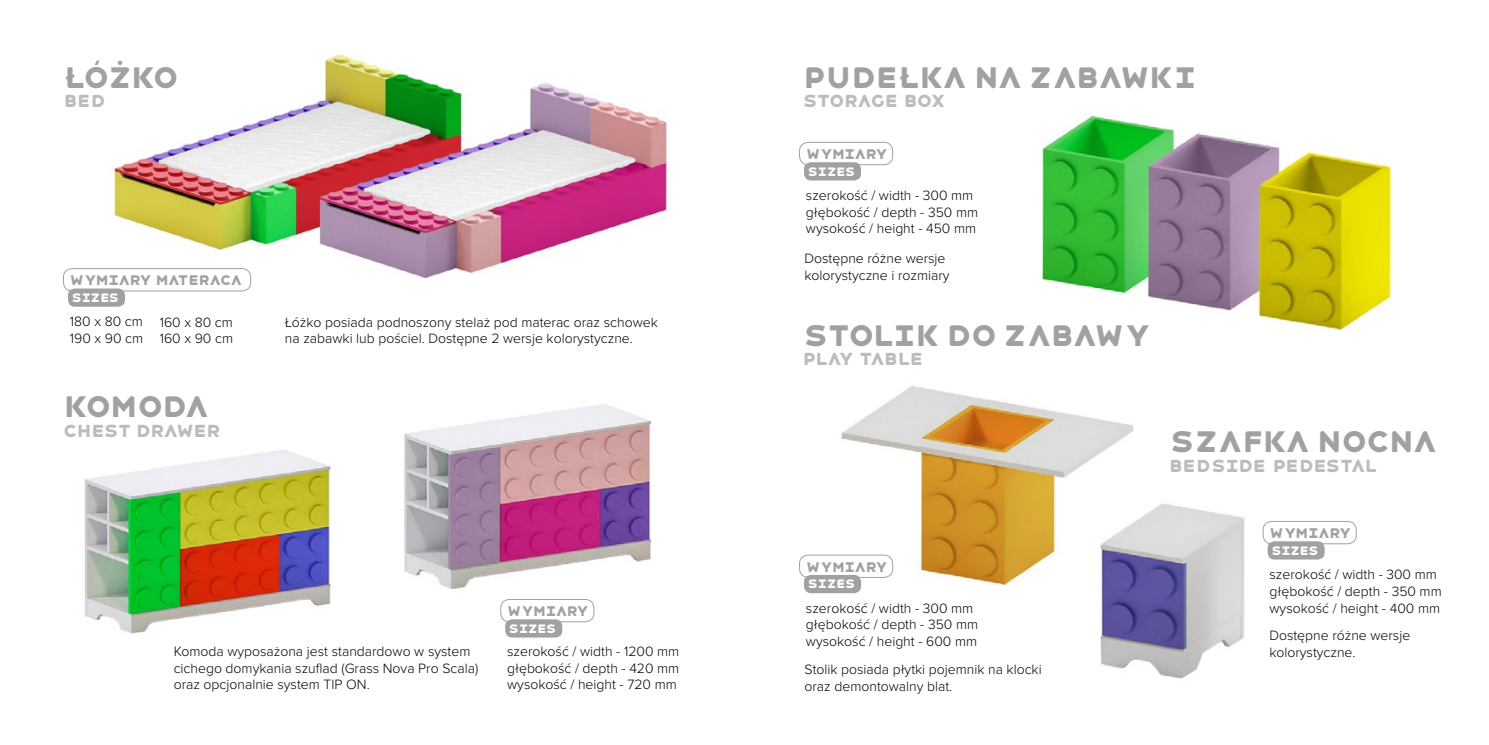
<style>
.page{position:relative;width:1489px;height:745px;background:#fff}
.page>*{position:absolute;margin:0;border:0;box-sizing:border-box;transform-origin:0 0}
.t1{font:900 29.75px "Havelock Titling";letter-spacing:-.11em;color:#a3a0a0}
.t2{font:900 17.5px "Havelock Titling";letter-spacing:-.115em;color:#bebbba}
.t3{font:300 14px/16.8px "Proxima Nova";color:#000}
.t4{font:900 14px "Havelock Titling";letter-spacing:-.115em;color:#a3a0a0}
.t5{font:900 12.25px "Havelock Titling";letter-spacing:-.11em;color:#fff}
</style>
<div class="page">
<img style="left:1041px;top:115px;width:351px;height:216px">
<img style="left:84px;top:450px;width:248px;height:184px">
<img style="left:404px;top:404px;width:248px;height:185px">
<img style="left:109px;top:52px;width:560px;height:254px">
<div style="left:63px;top:268px;width:188px;height:23px;border:1px solid #a3a0a0;border-radius:9px"></div>
<div style="left:68px;top:288px;width:57px;height:18px;background:#a3a0a0;border-radius:7px"></div>
<div style="left:500px;top:598px;width:94px;height:23px;border:1px solid #a3a0a0;border-radius:9px"></div>
<div style="left:505px;top:619px;width:57px;height:18px;background:#a3a0a0;border-radius:7px"></div>
<div style="left:799px;top:142px;width:94px;height:23px;border:1px solid #a3a0a0;border-radius:9px"></div>
<div style="left:804px;top:162px;width:57px;height:18px;background:#a3a0a0;border-radius:7px"></div>
<img style="left:826px;top:385px;width:308px;height:209px">
<div style="left:799px;top:554px;width:94px;height:23px;border:1px solid #a3a0a0;border-radius:9px"></div>
<div style="left:804px;top:574px;width:57px;height:18px;background:#a3a0a0;border-radius:7px"></div>
<div style="left:1262px;top:520px;width:94px;height:24px;border:1px solid #a3a0a0;border-radius:9px"></div>
<div style="left:1267px;top:541px;width:57px;height:18px;background:#a3a0a0;border-radius:7px"></div>
<img style="left:1088px;top:494px;width:157px;height:185px">
<h1 class="t1" style="left:63px;top:53px;width:118px">ŁÓŻKO</h1>
<p class="t2" style="left:63px;top:86px;width:45px">BED</p>
<p class="t4" style="left:69px;top:269px;width:175px">WYMIARY MATERACA</p>
<p class="t5" style="left:71px;top:287px;width:50px">SIZES</p>
<p class="t3" style="left:70px;top:313px;width:75px">180 x 80 cm<br>190 x 90 cm</p>
<p class="t3" style="left:160px;top:313px;width:75px">160 x 80 cm<br>160 x 90 cm</p>
<p class="t3" style="left:285px;top:313px;width:374px">Łóżko posiada podnoszony stelaż pod materac oraz schowek na zabawki lub pościel. Dostępne 2 wersje kolorystyczne.</p>
<h1 class="t1" style="left:62px;top:382px;width:149px">KOMODA</h1>
<p class="t2" style="left:62px;top:416px;width:161px">CHEST DRAWER</p>
<p class="t3" style="left:174px;top:642px;width:306px">Komoda wyposażona jest standardowo w system cichego domykania szuflad (Grass Nova Pro Scala) oraz opcjonalnie system TIP ON.</p>
<p class="t4" style="left:506px;top:599px;width:85px">WYMIARY</p>
<p class="t5" style="left:508px;top:618px;width:50px">SIZES</p>
<p class="t3" style="left:507px;top:642px;width:174px;text-align:justify">szerokość / width - 1200 mm głębokość / depth - 420 mm wysokość / height - 720 mm</p>
<h1 class="t1" style="left:802px;top:53px;width:397px">PUDEŁKA NA ZABAWKI</h1>
<p class="t2" style="left:802px;top:86px;width:145px">STORAGE BOX</p>
<p class="t4" style="left:805px;top:142px;width:85px">WYMIARY</p>
<p class="t5" style="left:807px;top:161px;width:50px">SIZES</p>
<p class="t3" style="left:806px;top:187px;width:174px">szerokość / width - 300 mm głębokość / depth - 350 mm wysokość / height - 450 mm</p>
<p class="t3" style="left:804px;top:250px;width:146px">Dostępne różne wersje kolorystyczne i rozmiary</p>
<h1 class="t1" style="left:802px;top:311px;width:352px">STOLIK DO ZABAWY</h1>
<p class="t2" style="left:802px;top:344px;width:123px">PLAY TABLE</p>
<p class="t4" style="left:805px;top:555px;width:85px">WYMIARY</p>
<p class="t5" style="left:807px;top:573px;width:50px">SIZES</p>
<p class="t3" style="left:806px;top:599px;width:174px">szerokość / width - 300 mm głębokość / depth - 350 mm wysokość / height - 600 mm</p>
<p class="t3" style="left:804px;top:660px;width:239px">Stolik posiada płytki pojemnik na klocki oraz demontowalny blat.</p>
<h1 class="t1" style="left:1168px;top:417px;width:271px">SZAFKA NOCNA</h1>
<p class="t2" style="left:1168px;top:451px;width:211px">BEDSIDE PEDESTAL</p>
<p class="t4" style="left:1268px;top:521px;width:85px">WYMIARY</p>
<p class="t5" style="left:1270px;top:540px;width:50px">SIZES</p>
<p class="t3" style="left:1269px;top:565px;width:174px">szerokość / width - 300 mm głębokość / depth - 350 mm wysokość / height - 400 mm</p>
<p class="t3" style="left:1269px;top:627px;width:142px">Dostępne różne wersje kolorystyczne.</p>
</div>
